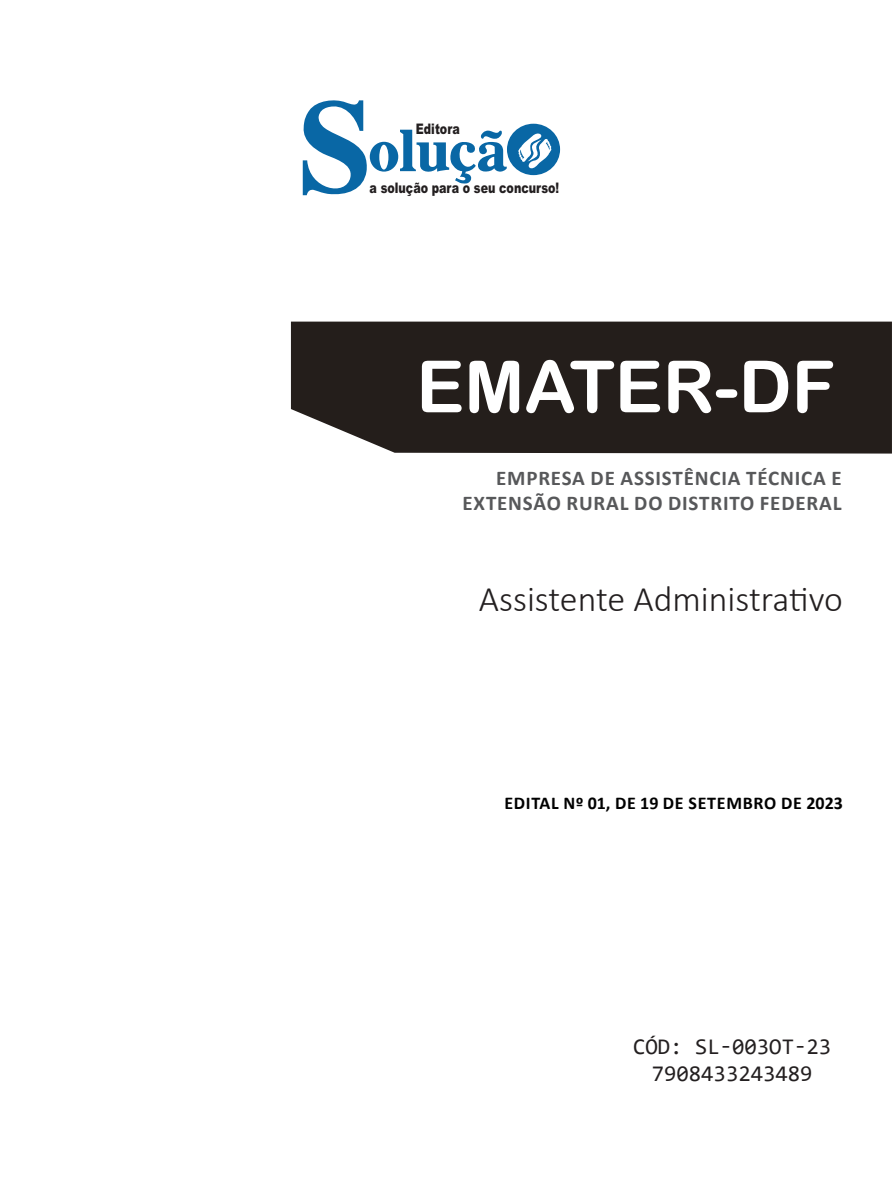
<style>
.page{position:relative;width:893px;height:1191px;background:#fff}
.page>*{position:absolute;margin:0;border:0;box-sizing:border-box;transform-origin:0 0}
.TÍTULO_MATÉRIA{font:72px "Arial Rounded MT Bold";color:#fff}
.CARGO{font:300 36px "Calibri";color:#231f20}
.SKU_CÓD{font:22.5px "Consolas";color:#231f20}
.SUBTÍTULO{font:700 21px/25.2px "Calibri";letter-spacing:.04em;color:#57585a;text-align:right}
.EDITAL{font:700 18px "Calibri";letter-spacing:.04em;color:#000}
.t1{font:900 14.55px "Arial";color:#231f20;scale:.76 1}
</style>
<div class="page">
<div style="left:291px;top:321px;width:601px;height:132px;background:#241e1b"></div>
<svg style="left:303px;top:100px;width:257px;height:96px"></svg>
<p class="t1" style="left:416px;top:118px;width:59px">Editora</p>
<p class="t1" style="left:370px;top:178px;width:251px">a solução para o seu concurso!</p>
<p class="TÍTULO_MATÉRIA" style="left:416px;top:344px;width:420px">EMATER-DF</p>
<p class="SUBTÍTULO" style="left:463px;top:465px;width:381px">EMPRESA DE ASSISTÊNCIA TÉCNICA E<br>EXTENSÃO RURAL DO DISTRITO FEDERAL</p>
<p class="CARGO" style="left:479px;top:576px;width:365px">Assistente Administrativo</p>
<p class="EDITAL" style="left:504px;top:790px;width:340px">EDITAL Nº 01, DE 19 DE SETEMBRO DE 2023</p>
<p class="SKU_CÓD" style="left:633px;top:1030px;width:199px">CÓD: SL-003OT-23</p>
<p class="SKU_CÓD" style="left:652px;top:1057px;width:162px">7908433243489</p>
</div>
